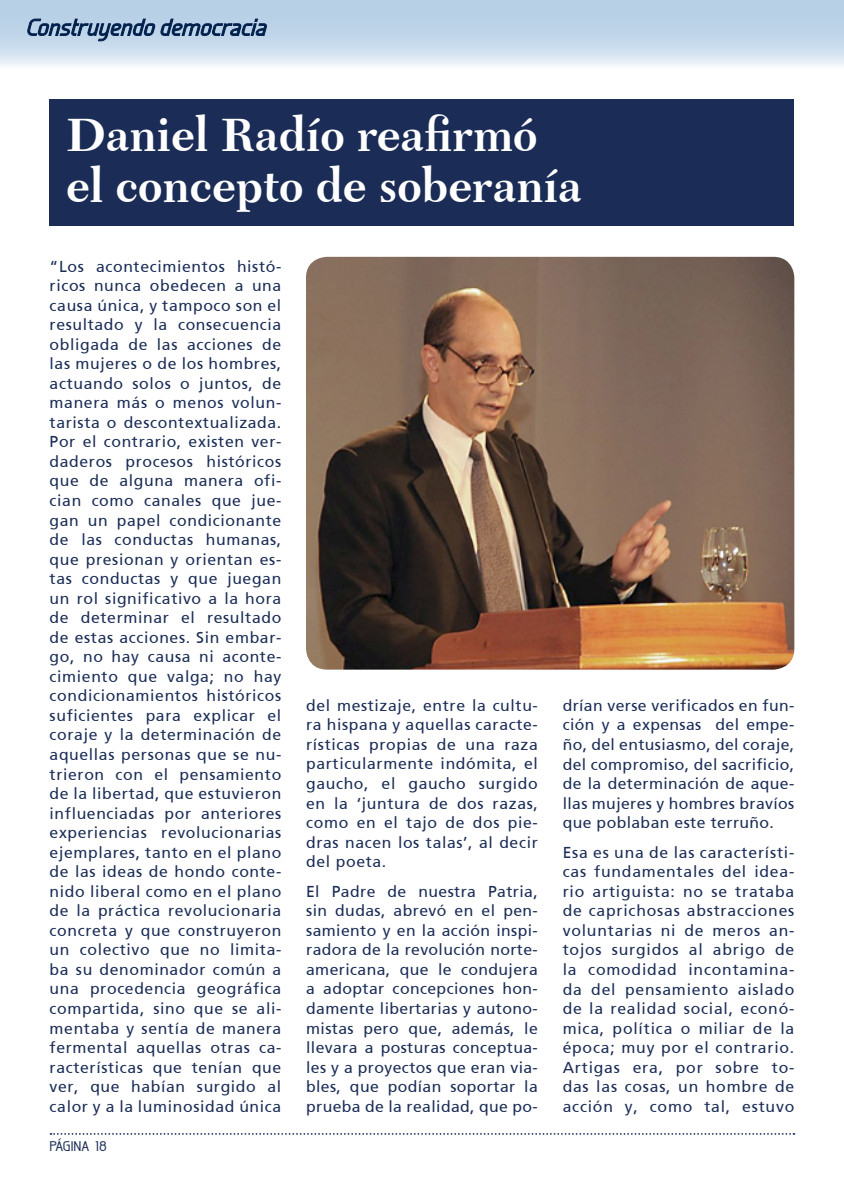
<style>
.page{position:relative;width:844px;height:1191px;background:#fff}
.page>*{position:absolute;margin:0;border:0;box-sizing:border-box;transform-origin:0 0}
.t1{font:700 49px/50.8px "Transitional 511 BT";color:#fff}
.t2{font:15.75px/19.6px "Frutigerlarghe Roman";letter-spacing:.04em;color:#1b2d56;text-align:justify}
.t3{font:500 14px "Galette";color:#1b2d56}
</style>
<div class="page">
<svg style="left:0;top:0;width:843px;height:66px;background:#c6d9eb"></svg>
<svg style="left:27px;top:19px;width:240px;height:22px;background:#7e97b3"></svg>
<svg style="left:50px;top:1133px;width:744px;height:1px"></svg>
<hr style="left:843px;top:0;width:1px;height:68px;background:#3077b8">
<div style="left:50px;top:99px;width:744px;height:127px;background:#1b2d56"></div>
<img style="left:306px;top:257px;width:488px;height:412px">
<h1 class="t1" style="left:66px;top:108px;width:517px">Daniel Radío reafirmó el concepto de soberanía</h1>
<p class="t2" style="left:50px;top:256px;width:233px">“Los acontecimientos histó&shy;ricos nunca obedecen a una causa única, y tampoco son el resultado y la consecuencia obligada de las acciones de las mujeres o de los hombres, actuando solos o juntos, de manera más o menos volun&shy;tarista o descontextualizada.<br>Por el contrario, existen ver&shy;daderos procesos históricos que de alguna manera ofi&shy;cian como canales que jue&shy;gan un papel condicionante de las conductas humanas, que presionan y orientan es&shy;tas conductas y que juegan un rol significativo a la hora de determinar el resultado de estas acciones. Sin embar&shy;go, no hay causa ni aconte&shy;cimiento que valga; no hay condicionamientos históricos suficientes para explicar el coraje y la determinación de aquellas personas que se nu&shy;trieron con el pensamiento de la libertad, que estuvieron influenciadas por anteriores experiencias revolucionarias ejemplares, tanto en el plano de las ideas de hondo conte&shy;nido liberal como en el plano de la práctica revolucionaria concreta y que construyeron un colectivo que no limita&shy;ba su denominador común a una procedencia geográfica compartida, sino que se ali&shy;mentaba y sentía de manera fermental aquellas otras ca&shy;racterísticas que tenían que ver, que habían surgido al calor y a la luminosidad única</p>
<p class="t3" style="left:49px;top:1137px;width:59px">PÁGINA 18</p>
<p class="t2" style="left:306px;top:695px;width:233px">del mestizaje, entre la cultu&shy;ra hispana y aquellas caracte&shy;rísticas propias de una raza particularmente indómita, el gaucho, el gaucho surgido en la ‘juntura de dos razas, como en el tajo de dos pie&shy;dras nacen los talas’, al decir del poeta.</p>
<p class="t2" style="left:306px;top:881px;width:233px">El Padre de nuestra Patria, sin dudas, abrevó en el pen&shy;samiento y en la acción inspi&shy;radora de la revolución norte&shy;americana, que le condujera a adoptar concepciones hon&shy;damente libertarias y autono&shy;mistas pero que, además, le llevara a posturas conceptua&shy;les y a proyectos que eran via&shy;bles, que podían soportar la prueba de la realidad, que po-</p>
<p class="t2" style="left:562px;top:695px;width:233px">drían verse verificados en fun&shy;ción y a expensas del empe&shy;ño, del entusiasmo, del coraje, del compromiso, del sacrificio, de la determinación de aque&shy;llas mujeres y hombres bravíos que poblaban este terruño.</p>
<p class="t2" style="left:562px;top:842px;width:233px">Esa es una de las característi&shy;cas fundamentales del idea&shy;rio artiguista: no se trataba de caprichosas abstracciones voluntarias ni de meros an&shy;tojos surgidos al abrigo de la comodidad incontamina&shy;da del pensamiento aislado de la realidad social, econó&shy;mica, política o miliar de la época; muy por el contrario.<br>Artigas era, por sobre to&shy;das las cosas, un hombre de acción y, como tal, estuvo</p>
</div>
